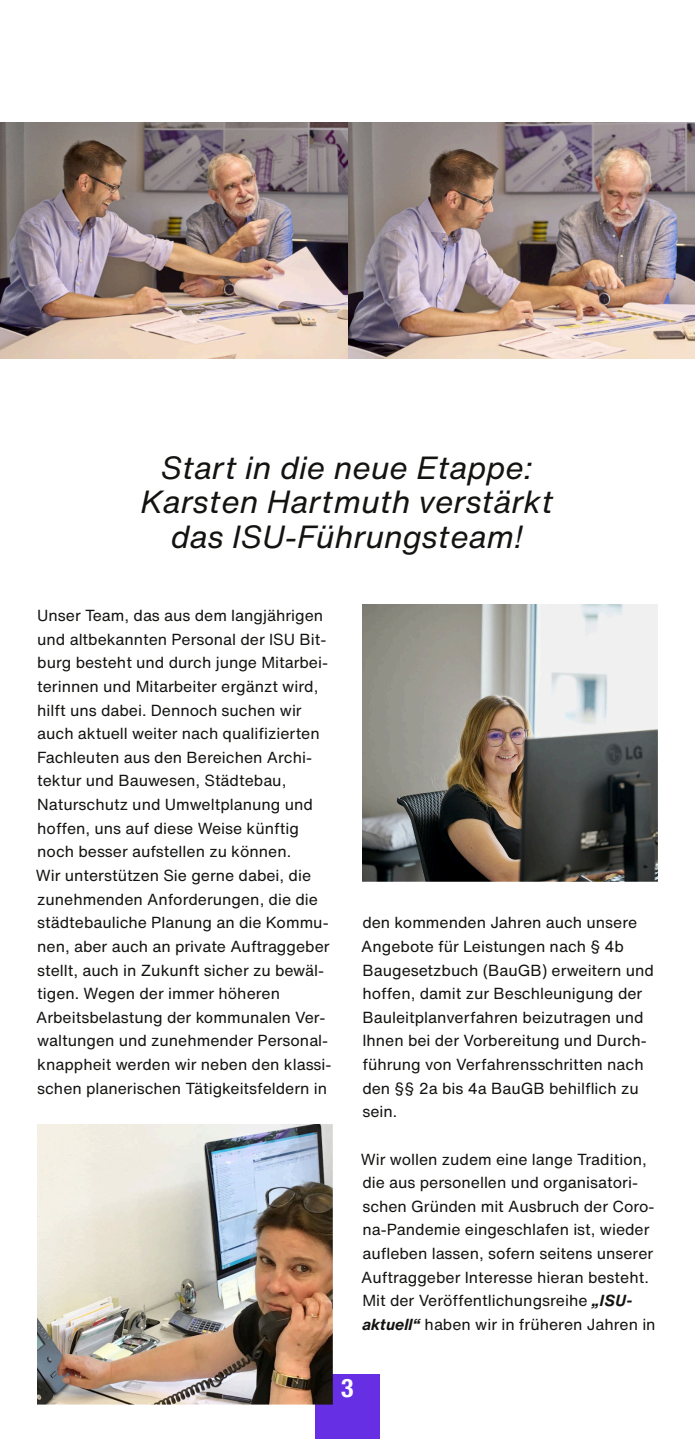
<style>
.page{position:relative;width:695px;height:1439px;background:#fff}
.page>*{position:absolute;margin:0;border:0;box-sizing:border-box;transform-origin:0 0}
.t1{font:italic 31.5px/34.6px "Helvetica Now Text";color:#131311;text-align:center}
.t2{font:700 condensed 25.72px "Helvetica Neue";color:#fff}
.t3{font:15.75px/23.6px "Helvetica Now Text";color:#131311}
.s1{font-weight:700;font-style:italic}
</style>
<div class="page">
<div style="left:315px;top:1374px;width:65px;height:65px;background:#672fe4"></div>
<img style="left:0;top:122px;width:694px;height:237px">
<img style="left:362px;top:604px;width:295px;height:277px">
<img style="left:37px;top:1124px;width:295px;height:280px">
<h1 class="t1" style="left:140px;top:449px;width:414px">Start in die neue Etappe:<br>Karsten Hartmuth verstärkt das ISU-Führungsteam!</h1>
<p class="t3" style="left:36px;top:603px;width:297px">Unser Team, das aus dem langjährigen und altbekannten Personal der ISU Bit&shy;burg besteht und durch junge Mitarbei&shy;terinnen und Mitarbeiter ergänzt wird, hilft uns dabei. Dennoch suchen wir auch aktuell weiter nach qualifizierten Fachleuten aus den Bereichen Archi&shy;tektur und Bauwesen, Städtebau, Naturschutz und Umweltplanung und hoffen, uns auf diese Weise künftig noch besser aufstellen zu können.<br>Wir unterstützen Sie gerne dabei, die zunehmenden Anforderungen, die die städtebauliche Planung an die Kommu&shy;nen, aber auch an private Auftraggeber stellt, auch in Zukunft sicher zu bewäl&shy;tigen. Wegen der immer höheren Arbeitsbelastung der kommunalen Ver&shy;waltungen und zunehmender Personal&shy;knappheit werden wir neben den klassi&shy;schen planerischen Tätigkeitsfeldern in</p>
<p class="t3" style="left:361px;top:910px;width:294px">den kommenden Jahren auch unsere Angebote für Leistungen nach § 4b Baugesetzbuch (BauGB) erweitern und hoffen, damit zur Beschleunigung der Bauleitplanverfahren beizutragen und Ihnen bei der Vorbereitung und Durch&shy;führung von Verfahrensschritten nach den §§ 2a bis 4a BauGB behilflich zu sein.</p>
<p class="t3" style="left:361px;top:1147px;width:296px">Wir wollen zudem eine lange Tradition, die aus personellen und organisatori&shy;schen Gründen mit Ausbruch der Coro&shy;na-Pandemie eingeschlafen ist, wieder aufleben lassen, sofern seitens unserer Auftraggeber Interesse hieran besteht.<br>Mit der Veröffentlichungsreihe <span class="s1">„ISU&shy;aktuell“</span> haben wir in früheren Jahren in</p>
<p class="t2" style="left:341px;top:1372px;width:14px">3</p>
</div>
